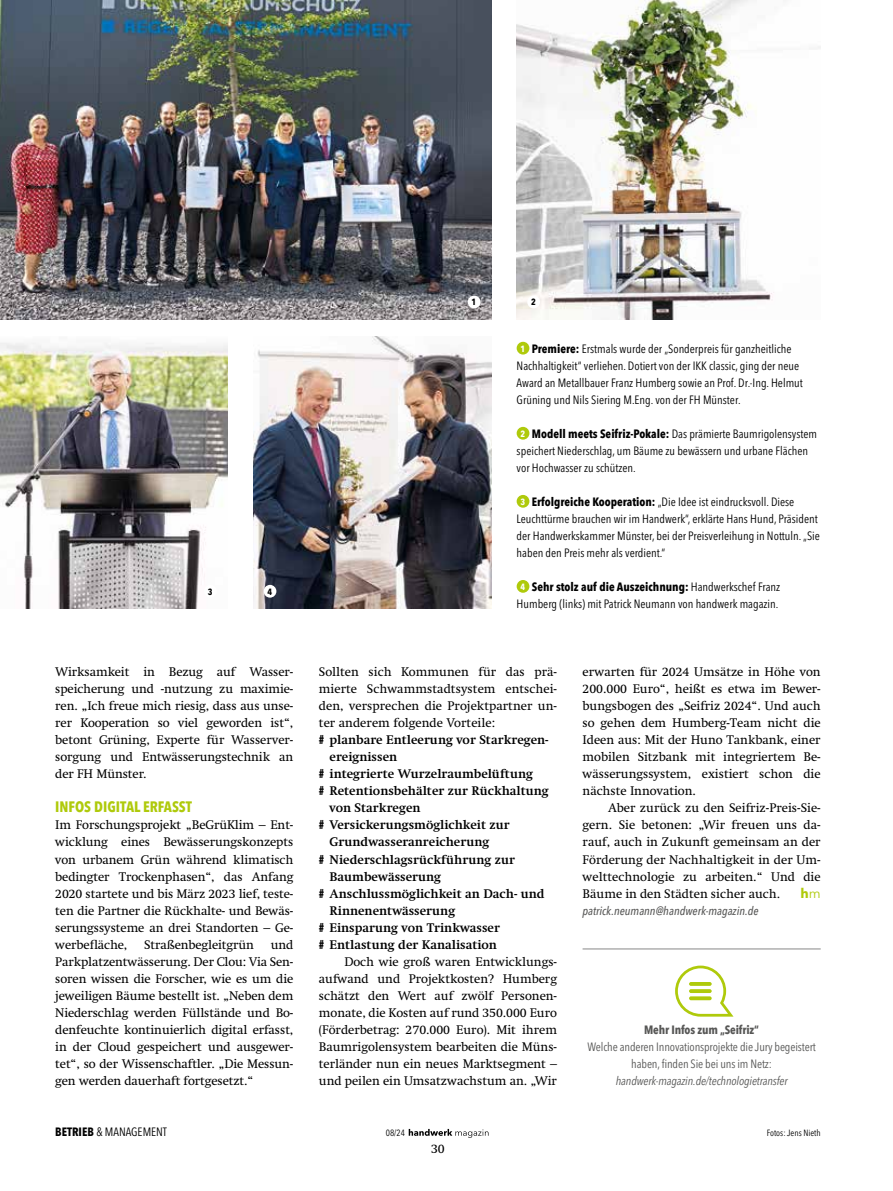
<style>
.page{position:relative;width:893px;height:1191px;background:#fff}
.page>*{position:absolute;margin:0;border:0;box-sizing:border-box;transform-origin:0 0}
.t1{font:700 condensed 15px "Avenir Next LT Pro";color:#afca0b}
.t2{font:700 13.5px "Avenir Next LT Pro";color:#afca0b}
.t3{font:12.75px/17px "Swift LT Pro";letter-spacing:-.005em;color:#000;text-align:justify}
.t4{font:700 12.75px "Swift LT Pro";color:#000}
.t5{font:condensed 12px/17px "Avenir Next LT Pro";color:#000}
.t6{font:condensed 12px/17px "Avenir Next LT Pro";letter-spacing:-.01em;color:#575756;text-align:center}
.t7{font:italic condensed 12px "Avenir Next LT Pro";letter-spacing:-.01em;color:#575756}
.t8{font:italic 500 condensed 12px "Avenir Next LT Pro";color:#575756}
.t9{font:700 condensed 12px "Avenir Next LT Pro";letter-spacing:-.01em;color:#575756}
.t10{font:condensed 9px "Avenir Next LT Pro";color:#000}
.t11{font:700 condensed 9px "Avenir Next LT Pro";color:#000}
.s1{font-weight:700}
.s2{font-weight:700;font-size:9px;color:#fff}
.s3{font-family:"Avenir Next LT Pro";font-stretch:condensed}
.s4{font-weight:400}
</style>
<div class="page">
<svg style="left:409px;top:1129px;width:79px;height:8px"></svg>
<hr style="left:583px;top:948px;width:238px;height:1px;background:#878787">
<svg style="left:675px;top:965px;width:58px;height:51px"></svg>
<svg style="left:689px;top:989px;width:23px;height:4px"></svg>
<svg style="left:689px;top:996px;width:23px;height:4px"></svg>
<svg style="left:689px;top:982px;width:23px;height:4px"></svg>
<img style="left:0;top:343px;width:227px;height:265px">
<img style="left:517px;top:0;width:304px;height:319px">
<img style="left:0;top:0;width:491px;height:319px">
<img style="left:253px;top:336px;width:238px;height:272px">
<div style="left:517px;top:342px;width:12px;height:12px;background:#afca0b;border-radius:50%"></div>
<div style="left:517px;top:427px;width:12px;height:12px;background:#afca0b;border-radius:50%"></div>
<div style="left:517px;top:495px;width:12px;height:13px;background:#afca0b;border-radius:50%"></div>
<div style="left:517px;top:580px;width:12px;height:13px;background:#afca0b;border-radius:50%"></div>
<div style="left:468px;top:296px;width:12px;height:12px;background:#fff;border-radius:50%"></div>
<div style="left:527px;top:296px;width:13px;height:12px;background:#fff;border-radius:50%"></div>
<div style="left:204px;top:585px;width:13px;height:12px;background:#fff;border-radius:50%"></div>
<div style="left:264px;top:585px;width:12px;height:12px;background:#fff;border-radius:50%"></div>
<p class="t11" style="left:208px;top:586px;width:6px">3</p>
<p class="t11" style="left:267px;top:586px;width:6px">4</p>
<p class="t3" style="left:55px;top:663px;width:240px">Wirksamkeit in Bezug auf Wasser&shy;speicherung und -nutzung zu maximie&shy;ren. „Ich freue mich riesig, dass aus unse&shy;rer Kooperation so viel geworden ist“, betont Grüning, Experte für Wasserver&shy;sorgung und Entwässerungstechnik an der FH Münster.</p>
<p class="t1" style="left:55px;top:798px;width:138px">INFOS DIGITAL ERFASST</p>
<p class="t3" style="left:55px;top:816px;width:240px">Im Forschungsprojekt „BeGrüKlim – Ent&shy;wicklung eines Bewässerungskonzepts von urbanem Grün während klimatisch bedingter Trockenphasen“, das Anfang 2020 startete und bis März 2023 lief, teste&shy;ten die Partner die Rückhalte- und Bewäs&shy;serungssysteme an drei Standorten – Ge&shy;werbefläche,</p>
<p class="t3" style="left:144px;top:935px;width:111px">Straßenbegleitgrün</p>
<p class="t3" style="left:55px;top:935px;width:240px;text-indent:215px">und Parkplatzentwässerung. Der Clou: Via Sen&shy;soren wissen die Forscher, wie es um die jeweiligen Bäume bestellt ist. „Neben dem Niederschlag werden Füllstände und Bo&shy;denfeuchte kontinuierlich digital erfasst, in der Cloud gespeichert und ausgewer&shy;tet“, so der Wissenschaftler. „Die Messun&shy;gen werden dauerhaft fortgesetzt.“</p>
<p class="t5" style="left:55px;top:1123px;width:113px"><span class="s1">BETRIEB</span> &amp; MANAGEMENT</p>
<p class="t11" style="left:472px;top:297px;width:6px">1</p>
<p class="t11" style="left:531px;top:297px;width:6px">2</p>
<p class="t5" style="left:517px;top:340px;width:288px;text-indent:4px"><span class="s2">1</span> <span class="s1">Premiere:</span> Erstmals wurde der „Sonderpreis für ganzheitliche Nachhaltigkeit“ verliehen. Dotiert von der IKK classic, ging der neue Award an Metallbauer Franz Humberg sowie an Prof. Dr.-Ing. Helmut Grüning und Nils Siering M.Eng. von der FH Münster.</p>
<p class="t5" style="left:517px;top:425px;width:302px;text-indent:4px"><span class="s2">2</span> <span class="s1">Modell meets Seifriz-Pokale:</span> Das prämierte Baumrigolensystem speichert Niederschlag, um Bäume zu bewässern und urbane Flächen vor Hochwasser zu schützen.</p>
<p class="t5" style="left:517px;top:493px;width:305px;text-indent:4px"><span class="s2">3</span> <span class="s1">Erfolgreiche Kooperation:</span> „Die Idee ist eindrucksvoll. Diese Leuchttürme brauchen wir im Handwerk“, erklärte Hans Hund, Präsident der Handwerkskammer Münster, bei der Preisverleihung in Nottuln. „Sie haben den Preis mehr als verdient.“</p>
<p class="t5" style="left:517px;top:578px;width:265px;text-align:center"><span class="s2">4</span> <span class="s1">Sehr stolz auf die Auszeichnung:</span> Handwerkschef Franz<br>Humberg (links) mit Patrick Neumann von handwerk magazin.</p>
<p class="t3" style="left:319px;top:663px;width:239px">Sollten sich Kommunen für das prä-</p>
<p class="t3" style="left:319px;top:680px;width:240px">mierte Schwammstadtsystem entschei-</p>
<p class="t3" style="left:319px;top:697px;width:240px">den, versprechen die Projektpartner un-</p>
<p class="t3" style="left:319px;top:714px;width:178px">ter anderem folgende Vorteile:</p>
<p class="t4" style="left:319px;top:732px;width:231px"><span class="s3">#</span> planbare Entleerung vor Starkregen-</p>
<p class="t4" style="left:330px;top:749px;width:69px">ereignissen</p>
<p class="t4" style="left:319px;top:766px;width:216px"><span class="s3">#</span> integrierte Wurzelraumbelüftung</p>
<p class="t4" style="left:319px;top:783px;width:231px"><span class="s3">#</span> Retentionsbehälter zur Rückhaltung</p>
<p class="t4" style="left:330px;top:800px;width:92px">von Starkregen</p>
<p class="t4" style="left:319px;top:817px;width:192px"><span class="s3">#</span> Versickerungsmöglichkeit zur</p>
<p class="t4" style="left:330px;top:834px;width:161px">Grundwasseranreicherung</p>
<p class="t4" style="left:319px;top:851px;width:198px"><span class="s3">#</span> Niederschlagsrückführung zur</p>
<p class="t4" style="left:330px;top:868px;width:113px">Baumbewässerung</p>
<p class="t4" style="left:319px;top:885px;width:227px"><span class="s3">#</span> Anschlussmöglichkeit an Dach- und</p>
<p class="t4" style="left:330px;top:902px;width:127px">Rinnenentwässerung</p>
<p class="t4" style="left:319px;top:919px;width:183px"><span class="s3">#</span> Einsparung von Trinkwasser</p>
<p class="t4" style="left:319px;top:936px;width:180px"><span class="s3">#</span> Entlastung der Kanalisation</p>
<p class="t3" style="left:344px;top:952px;width:214px">Doch wie groß waren Entwicklungs-</p>
<p class="t3" style="left:319px;top:969px;width:240px">aufwand und Projektkosten? Humberg</p>
<p class="t3" style="left:319px;top:986px;width:239px">schätzt den Wert auf zwölf Personen-</p>
<p class="t3" style="left:319px;top:1003px;width:240px">monate, die Kosten auf rund 350.000 Euro</p>
<p class="t3" style="left:319px;top:1020px;width:240px">(Förderbetrag: 270.000 Euro). Mit ihrem</p>
<p class="t3" style="left:319px;top:1037px;width:240px">Baumrigolensystem bearbeiten die Müns-</p>
<p class="t3" style="left:319px;top:1054px;width:240px">terländer nun ein neues Marktsegment –</p>
<p class="t3" style="left:319px;top:1071px;width:240px">und peilen ein Umsatzwachstum an. „Wir</p>
<p class="t3" style="left:583px;top:663px;width:240px">erwarten für 2024 Umsätze in Höhe von 200.000 Euro“, heißt es etwa im Bewer&shy;bungsbogen des „Seifriz 2024“. Und auch so gehen dem Humberg-Team nicht die Ideen aus: Mit der Huno Tankbank, einer mobilen Sitzbank mit integriertem Be&shy;wässerungssystem, existiert schon die nächste Innovation.</p>
<p class="t3" style="left:583px;top:799px;width:240px;text-indent:26px">Aber zurück zu den Seifriz-Preis-Sie&shy;gern. Sie betonen: „Wir freuen uns da&shy;rauf, auch in Zukunft gemeinsam an der Förderung der Nachhaltigkeit in der Um&shy;welttechnologie zu arbeiten.“ Und die Bäume in den Städten sicher auch.</p>
<p class="t8" style="left:583px;top:903px;width:178px">patrick.neumann@handwerk-magazin.de</p>
<p class="t2" style="left:800px;top:884px;width:22px">h<span class="s4">m</span></p>
<p class="t9" style="left:644px;top:1022px;width:116px">Mehr Infos zum „Seifriz“</p>
<p class="t6" style="left:587px;top:1038px;width:230px">Welche anderen Innovationsprojekte die Jury begeistert haben, finden Sie bei uns im Netz:</p>
<p class="t7" style="left:616px;top:1073px;width:173px">handwerk-magazin.de/technologietransfer</p>
<p class="t10" style="left:386px;top:1127px;width:21px">08/24</p>
<p class="t10" style="left:767px;top:1127px;width:55px">Fotos: Jens Nieth</p>
<p class="t3" style="left:431px;top:1140px;width:15px">30</p>
</div>
